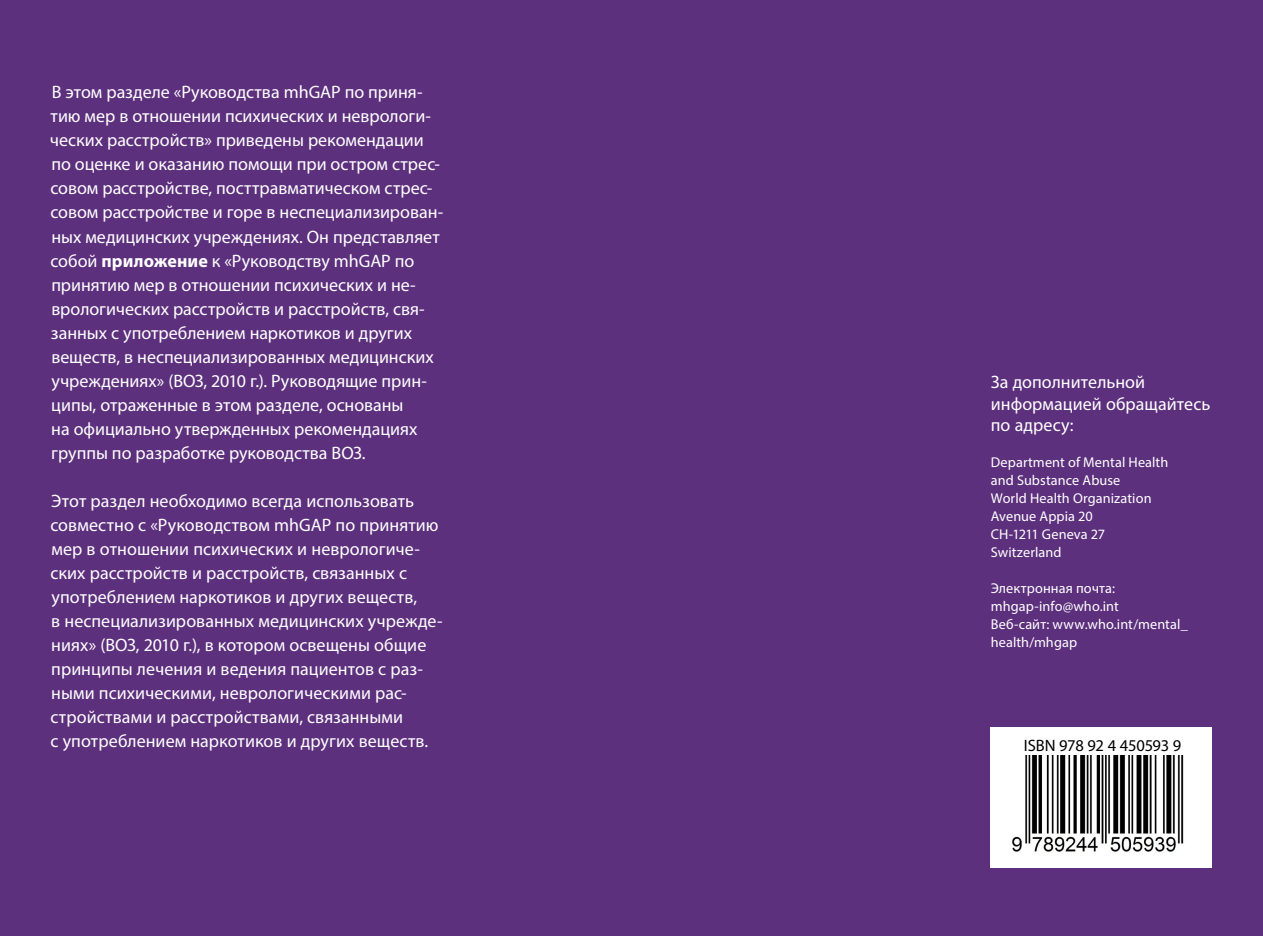
<style>
.page{position:relative;width:1263px;height:936px;background:#fff}
.page>*{position:absolute;margin:0;border:0;box-sizing:border-box;transform-origin:0 0}
.t1{font:18px/24px "Myriad Pro";color:#fff}
.t2{font:16.5px "Myriad Pro";letter-spacing:-.02em;color:#000}
.t3{font:14.25px/18px "Myriad Pro";letter-spacing:.005em;color:#fff}
.s1{font-weight:700}
</style>
<div class="page">
<div style="left:0;top:0;width:1263px;height:935px;background:#5d307e"></div>
<div style="left:991px;top:727px;width:221px;height:140px;background:#fff"></div>
<img style="left:1012px;top:755px;width:172px;height:97px">
<p class="t1" style="left:50px;top:80px;width:395px">В этом разделе «Руководства mhGAP по приня&shy;тию мер в отношении психических и неврологи&shy;ческих расстройств» приведены рекомендации по оценке и оказанию помощи при остром стрес&shy;совом расстройстве, посттравматическом стрес&shy;совом расстройстве и горе в неспециализирован&shy;ных медицинских учреждениях. Он представляет собой <span class="s1">приложение</span> к «Руководству mhGAP по принятию мер в отношении психических и не&shy;врологических расстройств и расстройств, свя&shy;занных с употреблением наркотиков и других веществ, в неспециализированных медицинских учреждениях» (ВОЗ, 2010 г.). Руководящие прин&shy;ципы, отраженные в этом разделе, основаны<br>на официально утвержденных рекомендациях группы по разработке руководства ВОЗ.</p>
<p class="t1" style="left:50px;top:488px;width:394px">Этот раздел необходимо всегда использовать совместно с «Руководством mhGAP по принятию мер в отношении психических и неврологиче&shy;ских расстройств и расстройств, связанных с употреблением наркотиков и других веществ,<br>в неспециализированных медицинских учрежде&shy;ниях» (ВОЗ, 2010 г.), в котором освещены общие принципы лечения и ведения пациентов с раз&shy;ными психическими, неврологическими рас&shy;стройствами и расстройствами, связанными<br>с употреблением наркотиков и других веществ.</p>
<p class="t1" style="left:991px;top:371px;width:221px;line-height:21.6px">За дополнительной информацией обращайтесь по адресу:</p>
<p class="t3" style="left:991px;top:453px;width:179px">Department of Mental Health and Substance Abuse<br>World Health Organization<br>Avenue Appia 20<br>CH-1211 Geneva 27<br>Switzerland</p>
<p class="t3" style="left:991px;top:579px;width:199px">Электронная почта: mhgap-info@who.int<br>Веб-сайт: www.who.int/mental_ health/mhgap</p>
<p class="t2" style="left:1024px;top:735px;width:159px">ISBN 978 92 4 450593 9</p>
</div>
